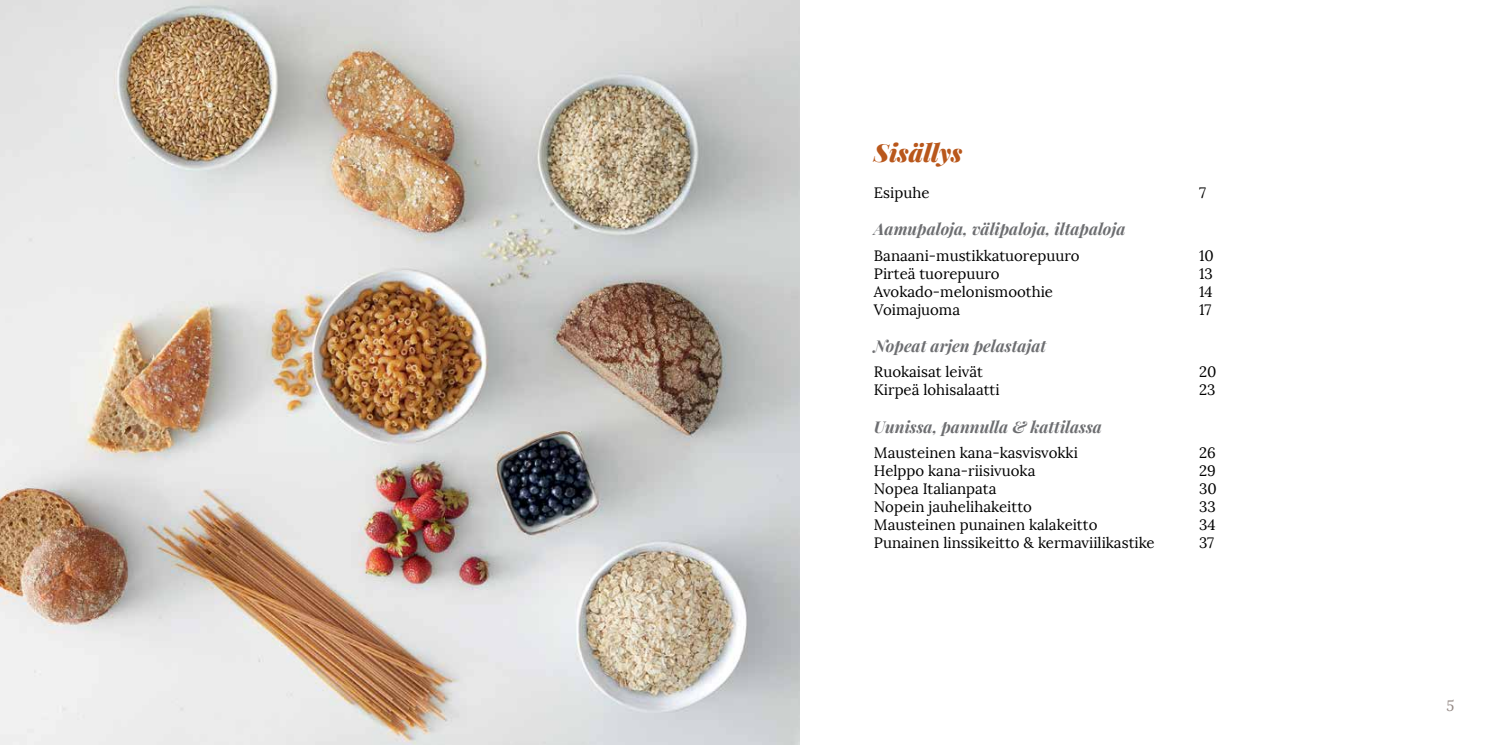
<style>
.page{position:relative;width:1489px;height:745px;background:#fff}
.page>*{position:absolute;margin:0;border:0;box-sizing:border-box;transform-origin:0 0}
.t1{font:italic 900 25px "Playfair Display";color:#b9571b}
.t2{font:italic 700 16.25px "Playfair Display";color:#6d6e71}
.t3{font:15px "Lora";color:#000}
.t4{font:italic 15px "Lora";color:#938884}
</style>
<div class="page">
<img style="left:0;top:0;width:799px;height:744px">
<h1 class="t1" style="left:874px;top:132px;width:90px">Sisällys</h1>
<p class="t3" style="left:874px;top:183px;width:57px">Esipuhe</p>
<p class="t3" style="left:1199px;top:183px;width:8px">7</p>
<p class="t2" style="left:874px;top:216px;width:253px">Aamupaloja, välipaloja, iltapaloja</p>
<p class="t3" style="left:874px;top:246px;width:207px">Banaani-mustikkatuorepuuro</p>
<p class="t3" style="left:1199px;top:246px;width:16px">10</p>
<p class="t3" style="left:874px;top:264px;width:127px">Pirteä tuorepuuro</p>
<p class="t3" style="left:1199px;top:264px;width:15px">13</p>
<p class="t3" style="left:874px;top:282px;width:181px">Avokado-melonismoothie</p>
<p class="t3" style="left:1199px;top:282px;width:15px">14</p>
<p class="t3" style="left:874px;top:300px;width:88px">Voimajuoma</p>
<p class="t3" style="left:1199px;top:300px;width:14px">17</p>
<p class="t2" style="left:874px;top:333px;width:174px">Nopeat arjen pelastajat</p>
<p class="t3" style="left:874px;top:362px;width:110px">Ruokaisat leivät</p>
<p class="t3" style="left:1199px;top:362px;width:19px">20</p>
<p class="t3" style="left:874px;top:380px;width:127px">Kirpeä lohisalaatti</p>
<p class="t3" style="left:1199px;top:380px;width:18px">23</p>
<p class="t2" style="left:874px;top:413px;width:229px">Uunissa, pannulla &amp; kattilassa</p>
<p class="t3" style="left:874px;top:443px;width:205px">Mausteinen kana-kasvisvokki</p>
<p class="t3" style="left:1199px;top:443px;width:18px">26</p>
<p class="t3" style="left:874px;top:461px;width:163px">Helppo kana-riisivuoka</p>
<p class="t3" style="left:1199px;top:461px;width:18px">29</p>
<p class="t3" style="left:874px;top:479px;width:124px">Nopea Italianpata</p>
<p class="t3" style="left:1199px;top:479px;width:19px">30</p>
<p class="t3" style="left:874px;top:497px;width:159px">Nopein jauhelihakeitto</p>
<p class="t3" style="left:1199px;top:497px;width:18px">33</p>
<p class="t3" style="left:874px;top:515px;width:225px">Mausteinen punainen kalakeitto</p>
<p class="t3" style="left:1199px;top:515px;width:18px">34</p>
<p class="t3" style="left:874px;top:533px;width:282px">Punainen linssikeitto &amp; kermaviilikastike</p>
<p class="t3" style="left:1199px;top:533px;width:16px">37</p>
<p class="t4" style="left:1446px;top:695px;width:9px">5</p>
</div>
